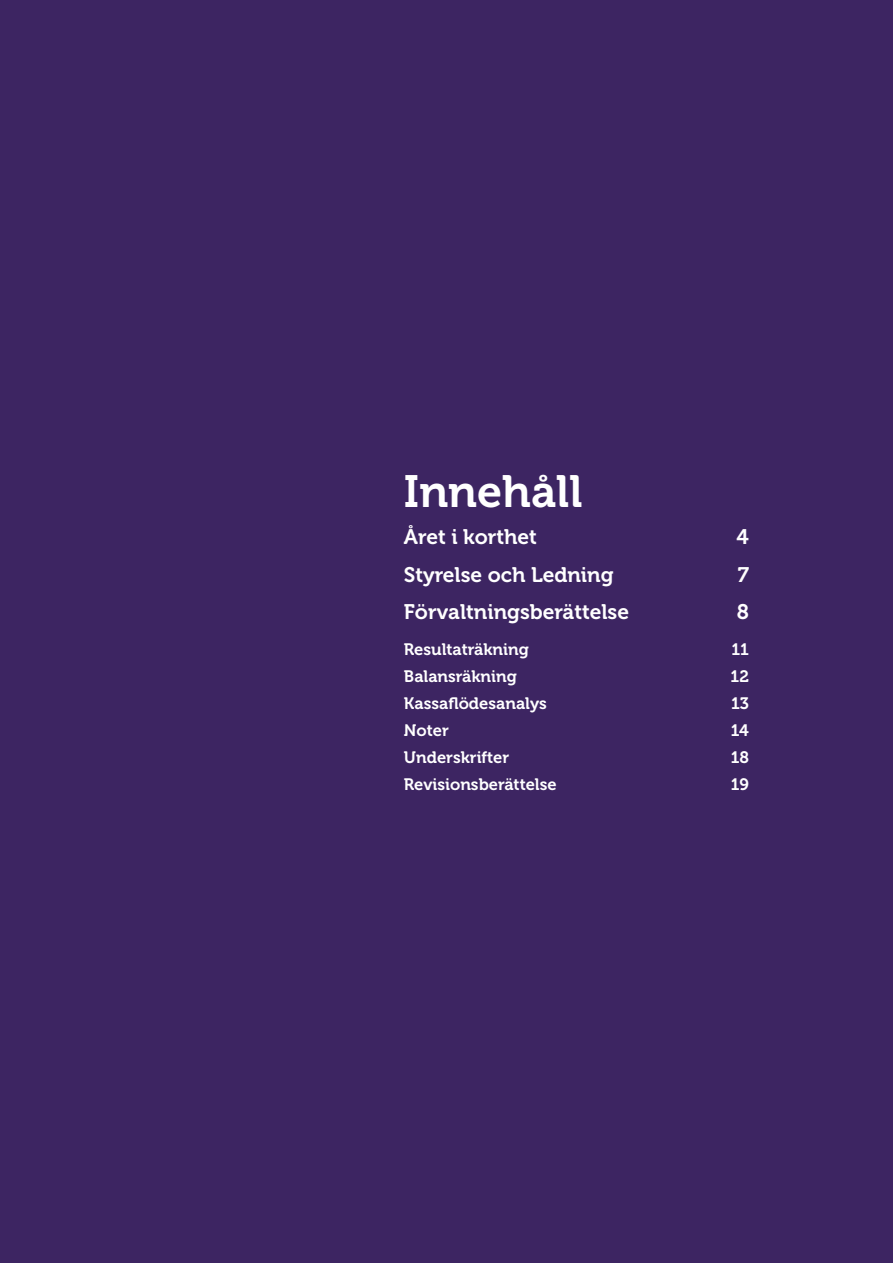
<style>
.page{position:relative;width:893px;height:1263px;background:#3d2562}
.page>*{position:absolute;margin:0;border:0;box-sizing:border-box;transform-origin:0 0}
.t1{font:45px "Museo 700";color:#fff}
.t2{font:21px "Museo 700";color:#fff}
.t3{font:16.5px "Museo 700";color:#fff}
</style>
<div class="page">
<h1 class="t1" style="left:404px;top:466px;width:180px">Innehåll</h1>
<p class="t2" style="left:404px;top:525px;width:135px">Året i korthet</p>
<p class="t2" style="left:737px;top:525px;width:14px">4</p>
<p class="t2" style="left:404px;top:563px;width:211px">Styrelse och Ledning</p>
<p class="t2" style="left:738px;top:563px;width:13px">7</p>
<p class="t2" style="left:404px;top:600px;width:227px">Förvaltningsberättelse</p>
<p class="t2" style="left:737px;top:600px;width:14px">8</p>
<p class="t3" style="left:404px;top:640px;width:126px">Resultaträkning</p>
<p class="t3" style="left:731px;top:640px;width:19px">11</p>
<p class="t3" style="left:404px;top:667px;width:114px">Balansräkning</p>
<p class="t3" style="left:731px;top:667px;width:20px">12</p>
<p class="t3" style="left:404px;top:694px;width:144px">Kassaflödesanalys</p>
<p class="t3" style="left:731px;top:694px;width:19px">13</p>
<p class="t3" style="left:404px;top:721px;width:46px">Noter</p>
<p class="t3" style="left:731px;top:721px;width:20px">14</p>
<p class="t3" style="left:404px;top:748px;width:107px">Underskrifter</p>
<p class="t3" style="left:731px;top:748px;width:20px">18</p>
<p class="t3" style="left:404px;top:775px;width:154px">Revisionsberättelse</p>
<p class="t3" style="left:731px;top:775px;width:20px">19</p>
</div>
